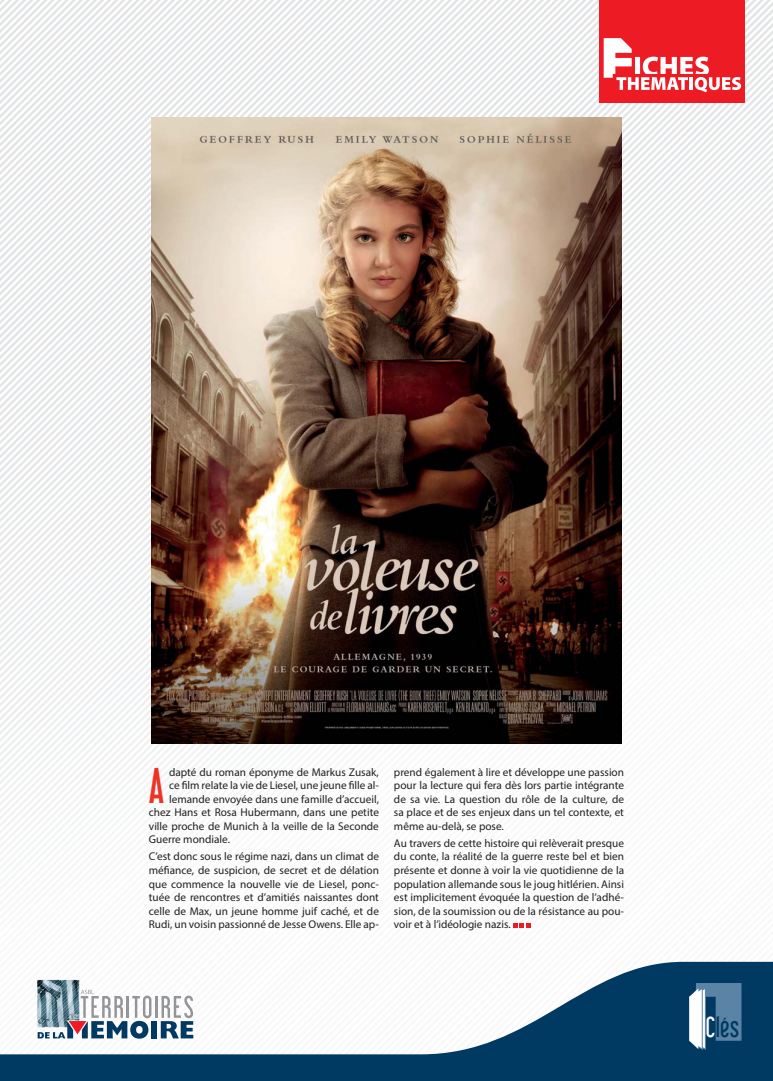
<style>
.page{position:relative;width:773px;height:1081px;background:#fff}
.page>*{position:absolute;margin:0;border:0;box-sizing:border-box;transform-origin:0 0}
.t1{font:48.75px "Libel Suit";color:#ee3224}
.t2{font:27.88px "Libel Suit";color:#003a63}
.t3{font:11.25px/13.5px "Myriad Pro";color:#231f20;text-align:justify}
.s1{color:#fff}
</style>
<div class="page">
<img style="left:152px;top:117px;width:469px;height:626px">
<div style="left:599px;top:0;width:145px;height:103px;background:#ed1c24"></div>
<svg style="left:603px;top:38px;width:138px;height:54px"></svg>
<svg style="left:0;top:987px;width:593px;height:94px"></svg>
<div style="left:151px;top:1021px;width:6px;height:17px;background:#003a63"></div>
<hr style="left:155px;top:996px;width:3px;height:22px;background:#939598">
<svg style="left:161px;top:995px;width:32px;height:43px"></svg>
<svg style="left:37px;top:979px;width:114px;height:60px"></svg>
<svg style="left:593px;top:961px;width:179px;height:120px;background:#1c4f75"></svg>
<svg style="left:513px;top:923px;width:17px;height:4px"></svg>
<h1 class="t1" style="left:149px;top:761px;width:17px">A</h1>
<p class="t3" style="left:169px;top:766px;width:211px">dapté du roman éponyme de Markus Zusak,</p>
<p class="t3" style="left:169px;top:780px;width:211px">ce film relate la vie de Liesel, une jeune fille al-</p>
<p class="t3" style="left:169px;top:793px;width:211px">lemande envoyée dans une famille d’accueil,</p>
<p class="t3" style="left:149px;top:807px;width:231px">chez Hans et Rosa Hubermann, dans une petite</p>
<p class="t3" style="left:149px;top:820px;width:231px">ville proche de Munich à la veille de la Seconde</p>
<p class="t3" style="left:149px;top:834px;width:83px">Guerre mondiale.</p>
<p class="t3" style="left:149px;top:851px;width:231px">C’est donc sous le régime nazi, dans un climat de méfiance, de suspicion, de secret et de délation que commence la nouvelle vie de Liesel, ponc&shy;tuée de rencontres et d’amitiés naissantes dont celle de Max, un jeune homme juif caché, et de Rudi, un voisin passionné de Jesse Owens. Elle ap-</p>
<p class="t3" style="left:394px;top:766px;width:231px">prend également à lire et développe une passion pour la lecture qui fera dès lors partie intégrante de sa vie. La question du rôle de la culture, de sa place et de ses enjeux dans un tel contexte, et même au-delà, se pose.</p>
<p class="t3" style="left:394px;top:837px;width:231px">Au travers de cette histoire qui relèverait presque du conte, la réalité de la guerre reste bel et bien présente et donne à voir la vie quotidienne de la population allemande sous le joug hitlérien. Ainsi est implicitement évoquée la question de l’adhé&shy;sion, de la soumission ou de la résistance au pou&shy;voir et à l’idéologie nazis.</p>
<h2 class="t2" style="left:706px;top:1013px;width:34px"><span class="s1">C</span>lés</h2>
</div>
